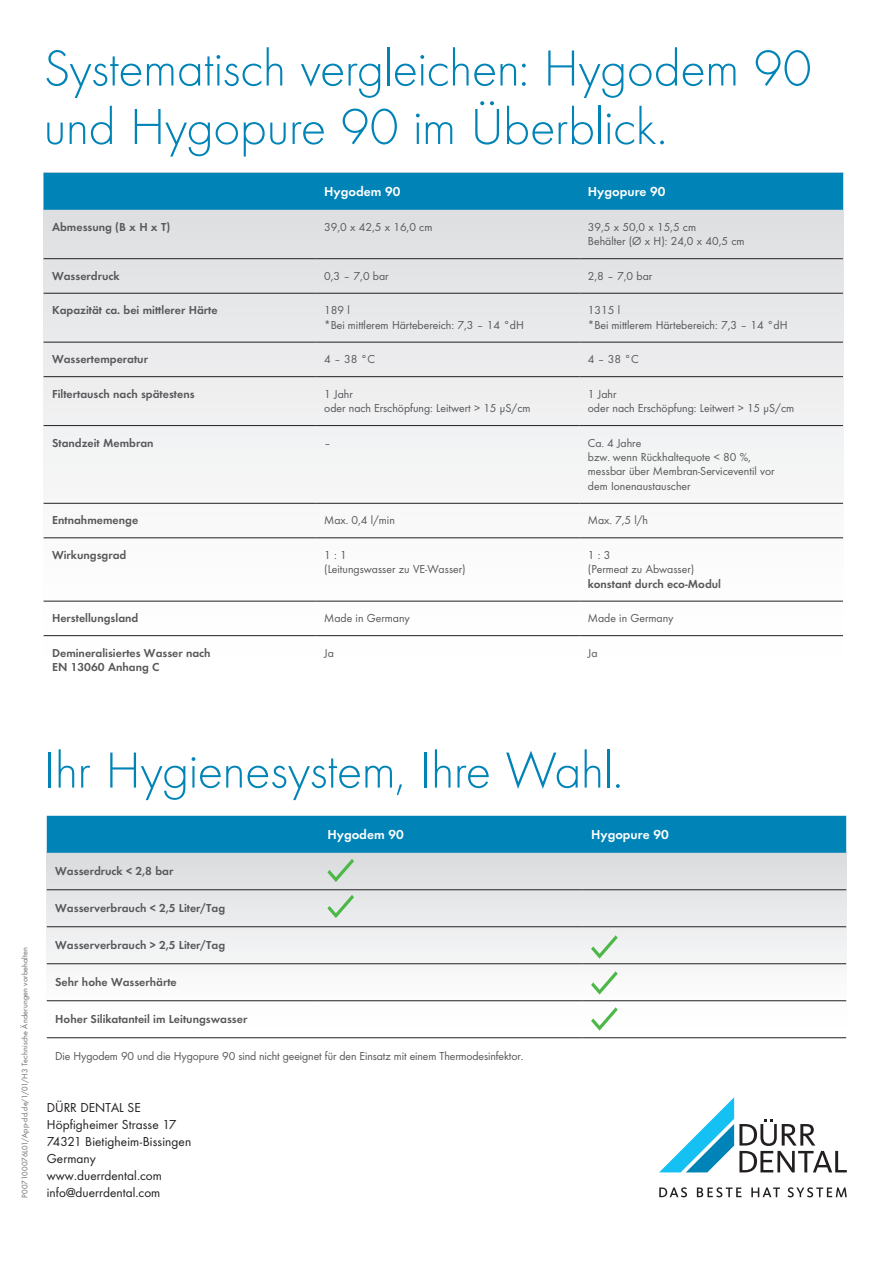
<style>
.page{position:relative;width:893px;height:1263px;background:#fff}
.page>*{position:absolute;margin:0;border:0;box-sizing:border-box;transform-origin:0 0}
.t1{font:300 52.5px/58.5px "Futura TOT";letter-spacing:-.01em;color:#0083b6}
.t2{font:13.5px/17.1px "Futura TOT Boo";letter-spacing:.005em;color:#231f20}
.t3{font:13.5px "Futura TOT Dem";color:#fff}
.t4{font:12px/14.4px "Futura TOT Boo";color:#57585a}
.t5{font:12px/14.4px "Futura TOT Dem";color:#57585a}
.t6{font:8.25px "Futura TOT Boo";letter-spacing:.02em;color:#6c6d70}
</style>
<div class="page">
<div style="left:47px;top:853px;width:799px;height:185px;background:linear-gradient(to bottom,#dcdddf,#fff)"></div>
<div style="left:47px;top:816px;width:799px;height:37px;background:#0083b6"></div>
<hr style="left:47px;top:889px;width:272px;height:1px;background:#231f20">
<hr style="left:319px;top:889px;width:264px;height:1px;background:#231f20">
<hr style="left:583px;top:889px;width:263px;height:1px;background:#231f20">
<hr style="left:47px;top:926px;width:272px;height:1px;background:#231f20">
<hr style="left:319px;top:926px;width:264px;height:1px;background:#231f20">
<hr style="left:583px;top:926px;width:263px;height:1px;background:#231f20">
<hr style="left:47px;top:963px;width:272px;height:1px;background:#231f20">
<hr style="left:319px;top:963px;width:264px;height:1px;background:#231f20">
<hr style="left:583px;top:963px;width:263px;height:1px;background:#231f20">
<hr style="left:47px;top:1000px;width:272px;height:1px;background:#231f20">
<hr style="left:319px;top:1000px;width:264px;height:1px;background:#231f20">
<hr style="left:583px;top:1000px;width:263px;height:1px;background:#231f20">
<hr style="left:47px;top:1037px;width:272px;height:1px;background:#231f20">
<hr style="left:319px;top:1037px;width:264px;height:1px;background:#231f20">
<hr style="left:583px;top:1037px;width:263px;height:1px;background:#231f20">
<svg style="left:327px;top:859px;width:27px;height:23px"></svg>
<svg style="left:327px;top:895px;width:27px;height:23px"></svg>
<svg style="left:591px;top:935px;width:27px;height:24px"></svg>
<svg style="left:591px;top:971px;width:27px;height:24px"></svg>
<svg style="left:591px;top:1007px;width:27px;height:24px"></svg>
<div style="left:44px;top:173px;width:799px;height:510px;background:linear-gradient(to bottom,#dbdcde,#fff)"></div>
<svg style="left:659px;top:1187px;width:28px;height:10px"></svg>
<svg style="left:697px;top:1187px;width:44px;height:10px"></svg>
<svg style="left:751px;top:1187px;width:29px;height:10px"></svg>
<svg style="left:787px;top:1187px;width:60px;height:10px"></svg>
<svg style="left:659px;top:1097px;width:188px;height:75px"></svg>
<div style="left:44px;top:173px;width:799px;height:37px;background:#0083b6"></div>
<hr style="left:44px;top:258px;width:272px;height:1px;background:#231f20">
<hr style="left:316px;top:258px;width:263px;height:1px;background:#231f20">
<hr style="left:579px;top:258px;width:264px;height:1px;background:#231f20">
<hr style="left:44px;top:293px;width:272px;height:1px;background:#231f20">
<hr style="left:316px;top:293px;width:263px;height:1px;background:#231f20">
<hr style="left:579px;top:293px;width:264px;height:1px;background:#231f20">
<hr style="left:44px;top:342px;width:272px;height:1px;background:#231f20">
<hr style="left:316px;top:342px;width:263px;height:1px;background:#231f20">
<hr style="left:579px;top:342px;width:264px;height:1px;background:#231f20">
<hr style="left:44px;top:376px;width:272px;height:1px;background:#231f20">
<hr style="left:316px;top:376px;width:263px;height:1px;background:#231f20">
<hr style="left:579px;top:376px;width:264px;height:1px;background:#231f20">
<hr style="left:44px;top:425px;width:272px;height:1px;background:#231f20">
<hr style="left:316px;top:425px;width:263px;height:1px;background:#231f20">
<hr style="left:579px;top:425px;width:264px;height:1px;background:#231f20">
<hr style="left:44px;top:503px;width:272px;height:1px;background:#231f20">
<hr style="left:316px;top:503px;width:263px;height:1px;background:#231f20">
<hr style="left:579px;top:503px;width:264px;height:1px;background:#231f20">
<hr style="left:44px;top:537px;width:272px;height:1px;background:#231f20">
<hr style="left:316px;top:537px;width:263px;height:1px;background:#231f20">
<hr style="left:579px;top:537px;width:264px;height:1px;background:#231f20">
<hr style="left:44px;top:601px;width:272px;height:1px;background:#231f20">
<hr style="left:316px;top:601px;width:263px;height:1px;background:#231f20">
<hr style="left:579px;top:601px;width:264px;height:1px;background:#231f20">
<hr style="left:44px;top:635px;width:272px;height:1px;background:#231f20">
<hr style="left:316px;top:635px;width:263px;height:1px;background:#231f20">
<hr style="left:579px;top:635px;width:264px;height:1px;background:#231f20">
<h1 class="t1" style="left:44px;top:39px;width:769px">Systematisch vergleichen: Hygodem 90 und Hygopure 90 im Überblick.</h1>
<p class="t3" style="left:324px;top:183px;width:78px">Hygodem 90</p>
<p class="t3" style="left:588px;top:183px;width:79px">Hygopure 90</p>
<p class="t5" style="left:52px;top:219px;width:120px">Abmessung (B x H x T)</p>
<p class="t4" style="left:324px;top:219px;width:110px">39,0 x 42,5 x 16,0 cm</p>
<p class="t4" style="left:588px;top:219px;width:158px">39,5 x 50,0 x 15,5 cm<br>Behälter (Ø x H): 24,0 x 40,5 cm</p>
<p class="t5" style="left:52px;top:268px;width:69px">Wasserdruck</p>
<p class="t4" style="left:324px;top:268px;width:66px">0,3 – 7,0 bar</p>
<p class="t4" style="left:588px;top:268px;width:66px">2,8 – 7,0 bar</p>
<p class="t5" style="left:52px;top:303px;width:167px">Kapazität ca. bei mittlerer Härte</p>
<p class="t4" style="left:324px;top:303px;width:201px">189 l<br>*Bei mittlerem Härtebereich: 7,3 – 14 °dH</p>
<p class="t4" style="left:588px;top:303px;width:201px">1315 l<br>*Bei mittlerem Härtebereich: 7,3 – 14 °dH</p>
<p class="t5" style="left:52px;top:352px;width:97px">Wassertemperatur</p>
<p class="t4" style="left:324px;top:352px;width:52px">4 – 38 °C</p>
<p class="t4" style="left:588px;top:352px;width:52px">4 – 38 °C</p>
<p class="t5" style="left:52px;top:386px;width:144px">Filtertausch nach spätestens</p>
<p class="t4" style="left:324px;top:386px;width:208px">1 Jahr<br>oder nach Erschöpfung: Leitwert &gt; 15 µS/cm</p>
<p class="t4" style="left:588px;top:386px;width:208px">1 Jahr<br>oder nach Erschöpfung: Leitwert &gt; 15 µS/cm</p>
<p class="t5" style="left:52px;top:435px;width:103px">Standzeit Membran</p>
<p class="t4" style="left:324px;top:435px;width:8px">–</p>
<p class="t4" style="left:588px;top:435px;width:188px">Ca. 4 Jahre<br>bzw. wenn Rückhaltequote &lt; 80 %, messbar über Membran-Serviceventil vor dem Ionenaustauscher</p>
<p class="t5" style="left:52px;top:513px;width:88px">Entnahmemenge</p>
<p class="t4" style="left:324px;top:513px;width:72px">Max. 0,4 l/min</p>
<p class="t4" style="left:588px;top:513px;width:62px">Max. 7,5 l/h</p>
<p class="t5" style="left:52px;top:547px;width:76px">Wirkungsgrad</p>
<p class="t4" style="left:324px;top:547px;width:143px">1 : 1<br>(Leitungswasser zu VE-Wasser)</p>
<p class="t4" style="left:588px;top:547px;width:108px">1 : 3<br>(Permeat zu Abwasser)</p>
<p class="t5" style="left:588px;top:576px;width:135px">konstant durch eco-Modul</p>
<p class="t5" style="left:52px;top:611px;width:88px">Herstellungsland</p>
<p class="t4" style="left:324px;top:611px;width:87px">Made in Germany</p>
<p class="t4" style="left:588px;top:611px;width:87px">Made in Germany</p>
<p class="t5" style="left:52px;top:645px;width:160px">Demineralisiertes Wasser nach<br>EN 13060 Anhang C</p>
<p class="t4" style="left:324px;top:645px;width:11px">Ja</p>
<p class="t4" style="left:588px;top:645px;width:11px">Ja</p>
<p class="t6" style="left:20px;top:1198px;width:252px;rotate:-90deg">P007100076L01/App-dd.de/1/01/H3 Technische Änderungen vorbehalten</p>
<h1 class="t1" style="left:44px;top:741px;width:581px">Ihr Hygienesystem, Ihre Wahl.</h1>
<p class="t3" style="left:327px;top:826px;width:78px">Hygodem 90</p>
<p class="t3" style="left:591px;top:826px;width:79px">Hygopure 90</p>
<p class="t5" style="left:55px;top:863px;width:120px">Wasserdruck &lt; 2,8 bar</p>
<p class="t5" style="left:55px;top:901px;width:171px">Wasserverbrauch &lt; 2,5 Liter/Tag</p>
<p class="t5" style="left:55px;top:938px;width:171px">Wasserverbrauch &gt; 2,5 Liter/Tag</p>
<p class="t5" style="left:55px;top:975px;width:123px">Sehr hohe Wasserhärte</p>
<p class="t5" style="left:55px;top:1012px;width:194px">Hoher Silikatanteil im Leitungswasser</p>
<p class="t4" style="left:55px;top:1049px;width:470px">Die Hygodem 90 und die Hygopure 90 sind nicht geeignet für den Einsatz mit einem Thermodesinfektor.</p>
<p class="t2" style="left:47px;top:1098px;width:146px">DÜRR DENTAL SE<br>Höpfigheimer Strasse 17<br>74321 Bietigheim-Bissingen<br>Germany www.duerrdental.com info@duerrdental.com</p>
</div>
